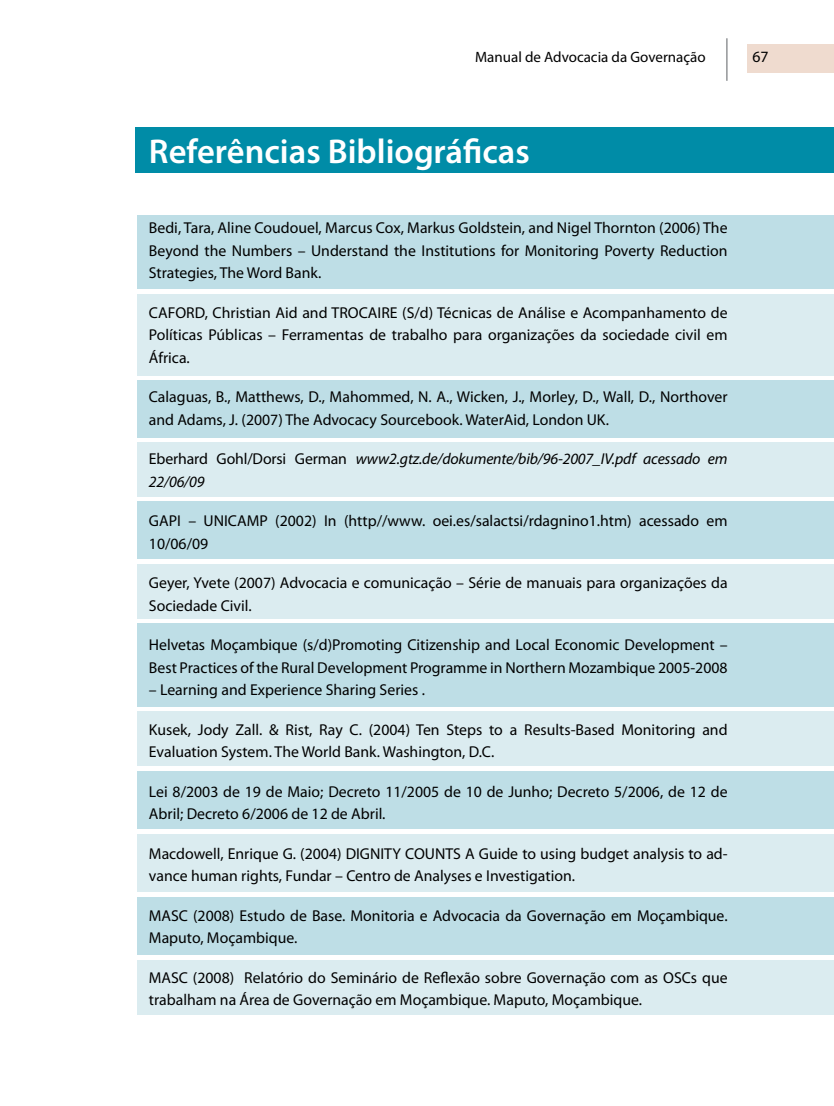
<style>
.page{position:relative;width:834px;height:1106px;background:#fff}
.page>*{position:absolute;margin:0;border:0;box-sizing:border-box;transform-origin:0 0}
.t1{font:600 34.5px "Myriad Pro";color:#fff}
.t2{font:15.75px/22.5px "Myriad Pro";color:#000}
.t3{font:italic 15.75px/22.5px "Myriad Pro";letter-spacing:-.01em;color:#000}
.t4{font:15px "Myriad Pro";color:#000}
.s1{font-style:normal}
</style>
<div class="page">
<div style="left:747px;top:44px;width:86px;height:29px;background:#efdbcf"></div>
<hr style="left:726px;top:38px;width:1px;height:43px;background:#939598">
<div style="left:137px;top:215px;width:696px;height:74px;background:#bedee6"></div>
<div style="left:137px;top:623px;width:696px;height:84px;background:#bedee6"></div>
<div style="left:137px;top:380px;width:696px;height:58px;background:#bedee6"></div>
<div style="left:137px;top:501px;width:696px;height:58px;background:#bedee6"></div>
<div style="left:137px;top:771px;width:696px;height:57px;background:#bedee6"></div>
<div style="left:137px;top:897px;width:696px;height:58px;background:#bedee6"></div>
<div style="left:137px;top:294px;width:696px;height:82px;background:#dbecf0"></div>
<div style="left:137px;top:442px;width:696px;height:54px;background:#dbecf0"></div>
<div style="left:137px;top:564px;width:696px;height:54px;background:#dbecf0"></div>
<div style="left:137px;top:711px;width:696px;height:54px;background:#dbecf0"></div>
<div style="left:137px;top:834px;width:696px;height:57px;background:#dbecf0"></div>
<div style="left:137px;top:960px;width:696px;height:54px;background:#dbecf0"></div>
<div style="left:135px;top:128px;width:698px;height:45px;background:#008ca7"></div>
<p class="t4" style="left:475px;top:48px;width:232px">Manual de Advocacia da Governação</p>
<p class="t2" style="left:752px;top:46px;width:18px">67</p>
<h1 class="t1" style="left:149px;top:129px;width:382px">Referências Bibliográficas</h1>
<p class="t2" style="left:149px;top:216px;width:580px;text-align:justify">Bedi, Tara, Aline Coudouel, Marcus Cox, Markus Goldstein, and N igel Thornton (2006) The Beyond the Numbers – Understand the I nstitutions for Monitoring Poverty Reduction Strategies, The Word Bank.</p>
<p class="t2" style="left:149px;top:301px;width:580px;text-align:justify">CAFORD, Christian Aid and TROCAIRE (S/d) Técnicas de Análise e Acompanhamento de Políticas Públicas – Ferramentas de trabalho para organizações da sociedade civil em África.</p>
<p class="t2" style="left:149px;top:385px;width:580px">Calaguas, B., Matthews, D., Mahommed, N. A., Wicken, J., Morley, D., Wall, D., Northover and Adams, J. (2007) The Advocacy Sourcebook. WaterAid, London UK.</p>
<p class="t3" style="left:149px;top:447px;width:580px"><span class="s1">Eberhard Gohl/Dorsi German</span> www2.gtz.de/dokumente/bib/96-2007_IV.pdf acessado em<br>22/06/09</p>
<p class="t2" style="left:149px;top:509px;width:580px">GAPI – UNICAMP (2002) I n (http//www. oei.es/salactsi/rdagnino1.htm) acessado em<br>10/06/09</p>
<p class="t2" style="left:149px;top:571px;width:580px">Geyer, Yvete (2007) Advocacia e comunicação – Série de manuais para organizações da<br>Sociedade Civil.</p>
<p class="t2" style="left:149px;top:633px;width:580px">Helvetas Moçambique (s/d)Promoting Citizenship and Local Economic Development –<br>Best Practices of the Rural Development Programme in Northern Mozambique 2005-2008</p>
<p class="t2" style="left:149px;top:678px;width:277px">– Learning and Experience Sharing Series .</p>
<p class="t2" style="left:149px;top:718px;width:580px">Kusek, Jody Zall. &amp; Rist, Ray C. (2004) Ten Steps to a Results-Based Monitoring and<br>Evaluation System. The World Bank. Washington, D.C.</p>
<p class="t2" style="left:149px;top:780px;width:580px">Lei 8/2003 de 19 de Maio; Decreto 11/2005 de 10 de Junho; Decreto 5/2006, de 12 de<br>Abril; Decreto 6/2006 de 12 de Abril.</p>
<p class="t2" style="left:149px;top:842px;width:580px">Macdowell, Enrique G. (2004) DIGNITY COUNTS A Guide to using budget analysis to ad&shy;vance human rights, Fundar – Centro de Analyses e I nvestigation.</p>
<p class="t2" style="left:149px;top:904px;width:580px">MASC (2008) Estudo de Base. Monitoria e Advocacia da Governação em Moçambique.<br>Maputo, Moçambique.</p>
<p class="t2" style="left:149px;top:966px;width:580px">MASC (2008) Relatório do Seminário de Reflexão sobre Governação com as OSCs que trabalham na Área de Governação em Moçambique. Maputo, Moçambique.</p>
</div>
